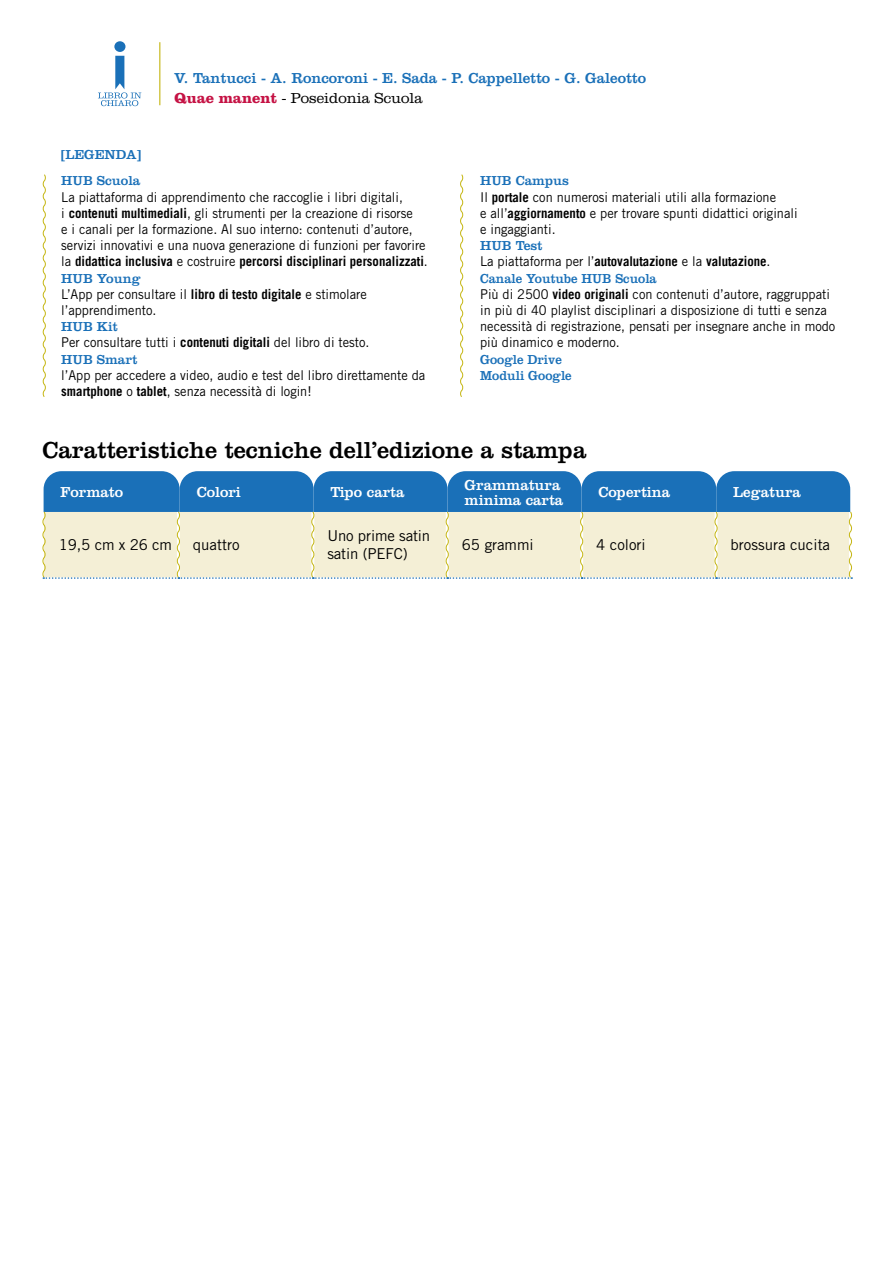
<style>
.page{position:relative;width:893px;height:1263px;background:#fff}
.page>*{position:absolute;margin:0;border:0;box-sizing:border-box;transform-origin:0 0}
.t1{font:24px "Clarendon";color:#000}
.t2{font:15px/19.8px "Clarendon";color:#1a70b8}
.t3{font:15px/18px "Trade Gothic LT Std";color:#000}
.t4{font:15px/15px "Clarendon";color:#fff}
.t5{font:13.5px/16.2px "Trade Gothic LT Std";color:#000;scale:.95 1}
.t6{font:700 13.5px "Trade Gothic";color:#000;scale:.95 1}
.t7{font:13.5px "Clarendon";color:#1a70b8}
.t8{font:700 13.5px "Trade Gothic LT";color:#000;scale:.95 1}
.t9{font:13.5px/16.2px "Clarendon";color:#1a70b8;scale:.95 1}
.s1{font-weight:700;color:#c51244}
.s2{font-weight:300;color:#000}
.s3{font-family:"Trade Gothic";font-weight:700}
.s4{font-family:"Trade Gothic LT Std";font-weight:400}
.s5{font-family:"Trade Gothic LT";font-weight:700}
</style>
<div class="page">
<svg style="left:42px;top:471px;width:811px;height:108px;background:#a3c0cb"></svg>
<svg style="left:42px;top:174px;width:4px;height:223px"></svg>
<svg style="left:460px;top:174px;width:4px;height:223px"></svg>
<hr style="left:159px;top:42px;width:1px;height:63px;background:#c5b612">
<div style="left:114px;top:41px;width:11px;height:11px;background:#1a70b8;border-radius:50%"></div>
<svg style="left:98px;top:56px;width:43px;height:50px"></svg>
<p class="t7" style="left:60px;top:147px;width:83px">[LEGENDA]</p>
<p class="t2" style="left:174px;top:68px;width:473px">V. Tantucci - A. Roncoroni - E. Sada - P. Cappelletto - G. Galeotto<br><span class="s1">Quae manent</span> <span class="s2">- Poseidonia Scuola</span></p>
<p class="t7" style="left:61px;top:173px;width:81px">HUB Scuola</p>
<p class="t5" style="left:61px;top:188px;width:385px">La piattaforma di apprendimento che raccoglie i libri digitali,<br>i <span class="s3">contenuti multimediali</span>, gli strumenti per la creazione di risorse<br>e i canali per la formazione. Al suo interno: contenuti d’autore, servizi innovativi e una nuova generazione di funzioni per favorire</p>
<p class="t6" style="left:61px;top:253px;width:387px"><span class="s4">la</span> didattica inclusiva <span class="s4">e costruire</span> percorsi disciplinari personalizzati<span class="s4">.</span></p>
<p class="t7" style="left:61px;top:270px;width:81px">HUB Young</p>
<p class="t5" style="left:61px;top:286px;width:323px">L’App per consultare il <span class="s5">libro di testo digitale</span> e stimolare l’apprendimento.</p>
<p class="t7" style="left:61px;top:319px;width:58px">HUB Kit</p>
<p class="t5" style="left:61px;top:334px;width:326px">Per consultare tutti i <span class="s3">contenuti digitali</span> del libro di testo.</p>
<p class="t7" style="left:61px;top:351px;width:78px">HUB Smart</p>
<p class="t5" style="left:61px;top:367px;width:385px">l’App per accedere a video, audio e test del libro direttamente da <span class="s3">smartphone</span> o <span class="s3">tablet</span>, senza necessità di login!</p>
<p class="t7" style="left:480px;top:173px;width:90px">HUB Campus</p>
<p class="t5" style="left:480px;top:188px;width:336px">Il <span class="s5">portale</span> con numerosi materiali utili alla formazione<br>e all’<span class="s5">aggiornamento</span> e per trovare spunti didattici originali e ingaggianti.</p>
<p class="t7" style="left:480px;top:238px;width:64px">HUB Test</p>
<p class="t8" style="left:480px;top:253px;width:307px"><span class="s4">La piattaforma per l’</span>autovalutazione <span class="s4">e la</span> valutazione<span class="s4">.</span></p>
<p class="t9" style="left:480px;top:270px;width:187px">Canale Youtube HUB Scuola</p>
<p class="t5" style="left:480px;top:286px;width:375px">Più di 2500 <span class="s5">video originali</span> con contenuti d’autore, raggruppati in più di 40 playlist disciplinari a disposizione di tutti e senza necessità di registrazione, pensati per insegnare anche in modo più dinamico e moderno.</p>
<p class="t9" style="left:480px;top:351px;width:98px">Google Drive<br>Moduli Google</p>
<h1 class="t1" style="left:43px;top:436px;width:545px">Caratteristiche tecniche dell’edizione a stampa</h1>
<p class="t4" style="left:61px;top:485px;width:64px">Formato</p>
<p class="t4" style="left:197px;top:485px;width:46px">Colori</p>
<p class="t4" style="left:331px;top:485px;width:75px">Tipo carta</p>
<p class="t4" style="left:465px;top:477px;width:100px">Grammatura minima carta</p>
<p class="t4" style="left:598px;top:485px;width:73px">Copertina</p>
<p class="t4" style="left:733px;top:485px;width:69px">Legatura</p>
<p class="t3" style="left:59px;top:536px;width:115px">19,5 cm x 26 cm</p>
<p class="t3" style="left:193px;top:536px;width:48px">quattro</p>
<p class="t3" style="left:327px;top:527px;width:104px">Uno prime satin satin (PEFC)</p>
<p class="t3" style="left:462px;top:536px;width:74px">65 grammi</p>
<p class="t3" style="left:596px;top:536px;width:51px">4 colori</p>
<p class="t3" style="left:731px;top:536px;width:101px">brossura cucita</p>
</div>
